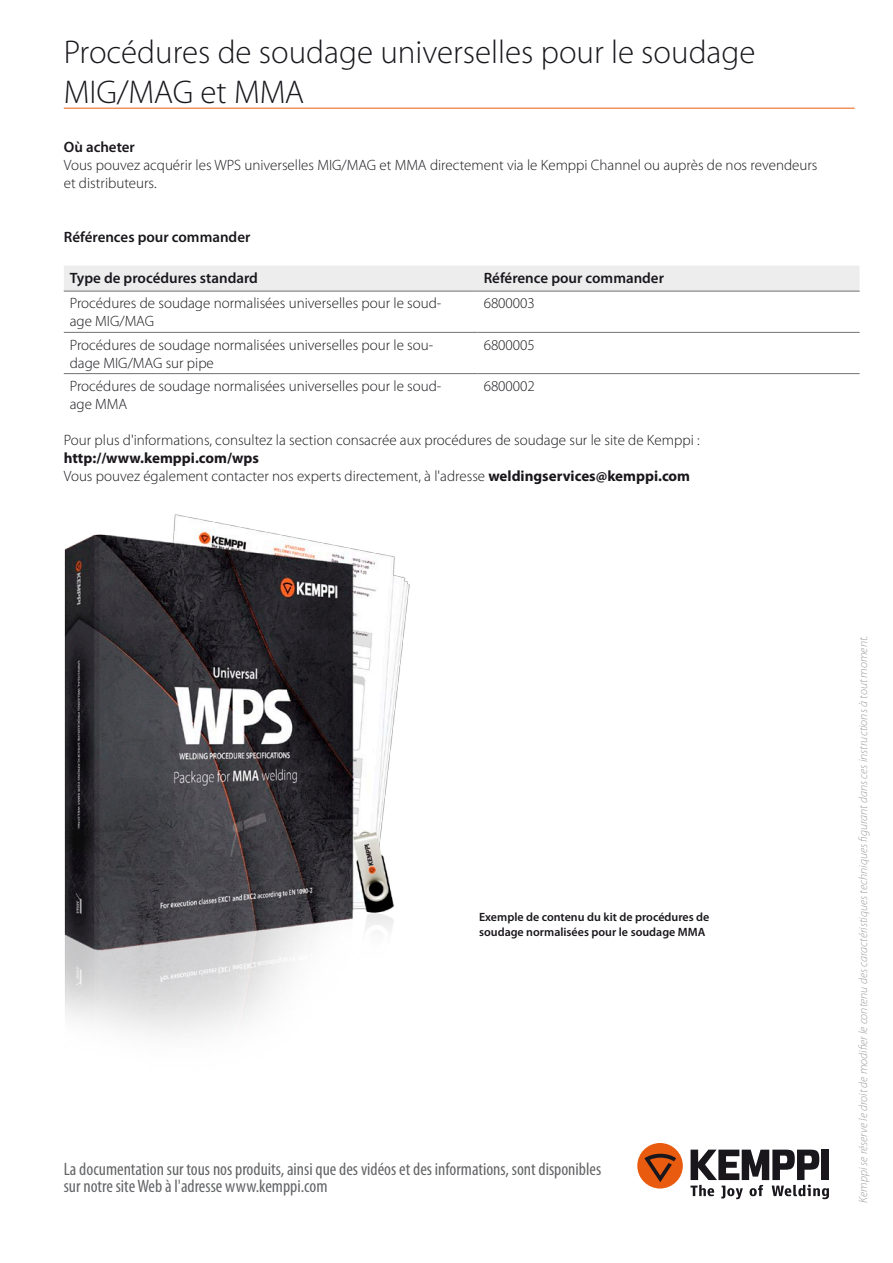
<style>
.page{position:relative;width:893px;height:1263px;background:#fff}
.page>*{position:absolute;margin:0;border:0;box-sizing:border-box;transform-origin:0 0}
.DS_headline{font:300 33px/39.6px "Myriad Pro";color:#1a171c}
.DS_For_more_info{font:condensed 18px/16.5px "Myriad Pro";color:#646567}
.t1{font:300 15px/18px "Myriad Pro";color:#1a171c}
.t2{font:600 15px "Myriad Pro";color:#1a171c}
.t3{font:italic 300 12px "Myriad Pro";color:#9d9ea0}
.t4{font:600 12px/14.4px "Myriad Pro";color:#1a171c}
.s1{font-weight:700}
</style>
<div class="page">
<div style="left:637px;top:1143px;width:46px;height:45px;background:#e95c10;border-radius:50%"></div>
<svg style="left:644px;top:1154px;width:32px;height:28px"></svg>
<svg style="left:690px;top:1149px;width:139px;height:50px"></svg>
<hr style="left:64px;top:108px;width:791px;height:1px;background:#e95c10">
<img style="left:64px;top:514px;width:346px;height:520px">
<div style="left:64px;top:266px;width:796px;height:25px;background:#ededee"></div>
<hr style="left:64px;top:291px;width:414px;height:1px;background:#707173">
<hr style="left:478px;top:291px;width:382px;height:1px;background:#707173">
<hr style="left:64px;top:332px;width:414px;height:1px;background:#707173">
<hr style="left:478px;top:332px;width:382px;height:1px;background:#707173">
<hr style="left:64px;top:373px;width:414px;height:1px;background:#707173">
<hr style="left:478px;top:373px;width:382px;height:1px;background:#707173">
<p class="DS_headline" style="left:64px;top:32px;width:693px">Procédures de soudage universelles pour le soudage<br>MIG/MAG et MMA</p>
<p class="t2" style="left:64px;top:137px;width:73px">Où acheter</p>
<p class="t1" style="left:64px;top:155px;width:755px">Vous pouvez acquérir les WPS universelles MIG/MAG et MMA directement via le Kemppi Channel ou auprès de nos revendeurs et distributeurs.</p>
<p class="t2" style="left:64px;top:227px;width:188px">Références pour commander</p>
<p class="t2" style="left:70px;top:268px;width:190px">Type de procédures standard</p>
<p class="t2" style="left:484px;top:268px;width:182px">Référence pour commander</p>
<p class="t1" style="left:70px;top:294px;width:373px">Procédures de soudage normalisées universelles pour le soud&shy;age MIG/MAG</p>
<p class="t1" style="left:484px;top:294px;width:53px">6800003</p>
<p class="t1" style="left:70px;top:335px;width:365px">Procédures de soudage normalisées universelles pour le sou&shy;dage MIG/MAG sur pipe</p>
<p class="t1" style="left:484px;top:335px;width:53px">6800005</p>
<p class="t1" style="left:70px;top:377px;width:373px">Procédures de soudage normalisées universelles pour le soud&shy;age MMA</p>
<p class="t1" style="left:484px;top:377px;width:53px">6800002</p>
<p class="t1" style="left:64px;top:431px;width:637px">Pour plus d'informations, consultez la section consacrée aux procédures de soudage sur le site de Kemppi : <span class="s1">http://www.kemppi.com/wps</span></p>
<p class="t1" style="left:64px;top:467px;width:628px">Vous pouvez également contacter nos experts directement, à l'adresse <span class="s1">weldingservices@kemppi.com</span></p>
<p class="t4" style="left:479px;top:910px;width:232px">Exemple de contenu du kit de procédures de soudage normalisées pour le soudage MMA</p>
<p class="DS_For_more_info" style="left:64px;top:1161px;width:539px">La documentation sur tous nos produits, ainsi que des vidéos et des informations, sont disponibles sur notre site Web à l'adresse www.kemppi.com</p>
<p class="t3" style="left:856px;top:1203px;width:569px;rotate:-90deg">Kemppi se réserve le droit de modifier le contenu des caractéristiques techniques figurant dans ces instructions à tout moment.</p>
</div>
